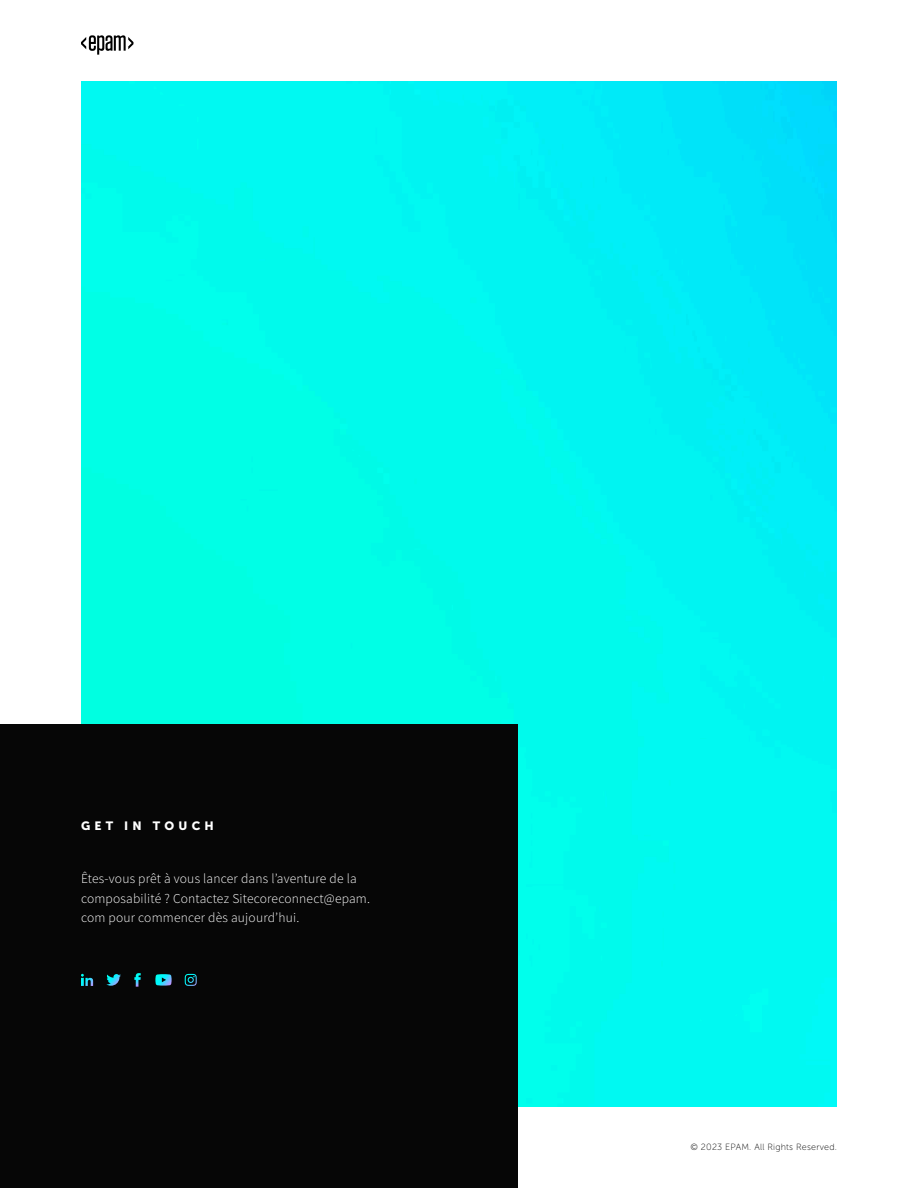
<style>
.page{position:relative;width:918px;height:1188px;background:#fff}
.page>*{position:absolute;margin:0;border:0;box-sizing:border-box;transform-origin:0 0}
.Body_Copy_More_Leading{font:300 13.5px/19.5px "Source Sans Pro";letter-spacing:.015em;color:#fff}
.Heading_3_All_Caps_350_Tracking{font:12px "Museo Sans 900";letter-spacing:.35em;color:#fff}
.t1{font:9px "Museo Sans 100";letter-spacing:.025em;color:#060606}
</style>
<div class="page">
<img style="left:81px;top:81px;width:756px;height:1026px">
<div style="left:0;top:724px;width:518px;height:464px;background:#060606"></div>
<svg style="left:81px;top:35px;width:52px;height:20px"></svg>
<svg style="left:81px;top:974px;width:12px;height:12px"></svg>
<svg style="left:106px;top:974px;width:15px;height:12px"></svg>
<svg style="left:134px;top:973px;width:7px;height:14px"></svg>
<svg style="left:155px;top:974px;width:17px;height:12px"></svg>
<svg style="left:185px;top:974px;width:12px;height:12px"></svg>
<p class="Heading_3_All_Caps_350_Tracking" style="left:81px;top:818px;width:134px">GET IN TOUCH</p>
<p class="Body_Copy_More_Leading" style="left:81px;top:869px;width:291px">Êtes-vous prêt à vous lancer dans l’aventure de la composabilité ? Contactez Sitecoreconnect@epam. com pour commencer dès aujourd’hui.</p>
<p class="t1" style="left:690px;top:1142px;width:148px">© 2023 EPAM. All Rights Reserved.</p>
</div>
